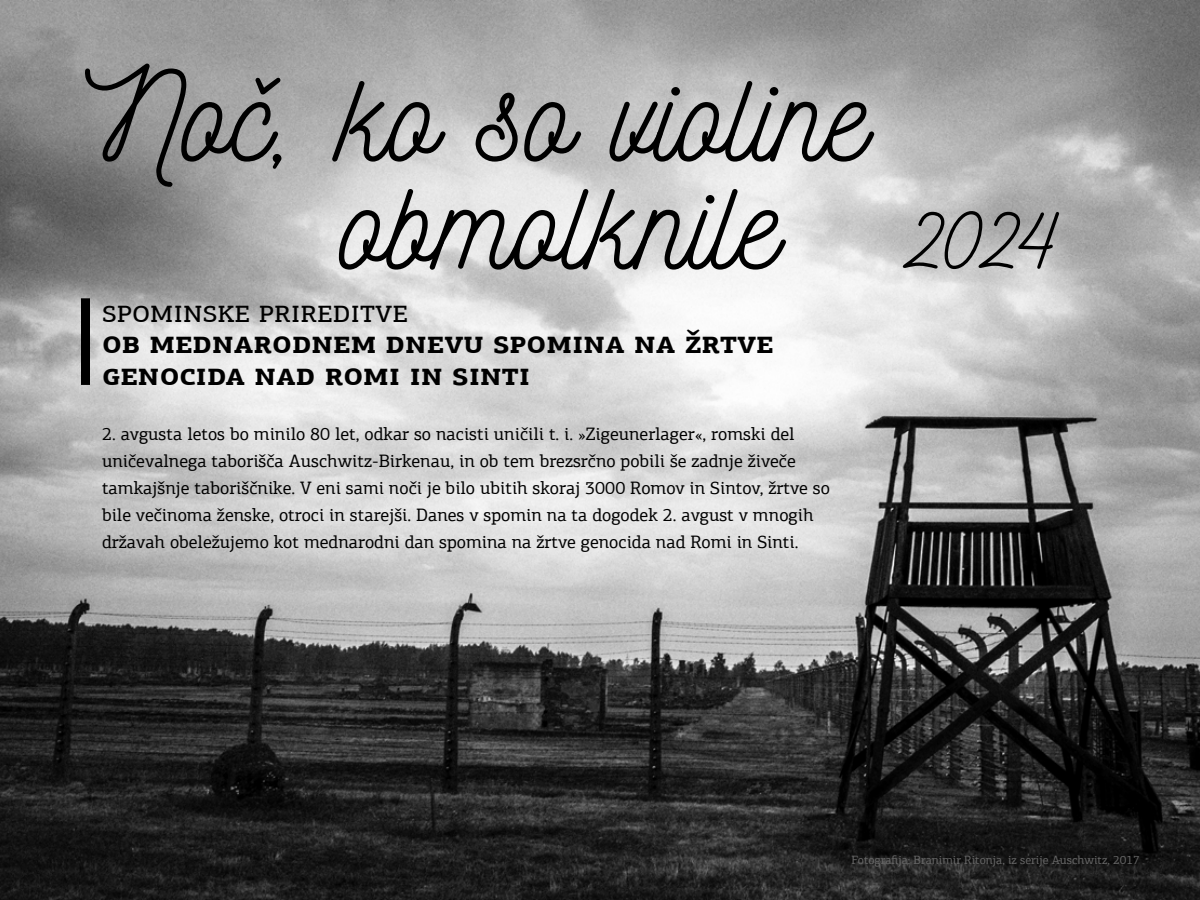
<style>
.page{position:relative;width:1200px;height:900px;background:#fff}
.page>*{position:absolute;margin:0;border:0;box-sizing:border-box;transform-origin:0 0}
.t1{font:126px/108px "Nickainley";color:#000}
.t2{font:700 31.5px/31.5px "PF Agora Slab Pro";color:#000}
.t3{font:31.5px "PF Agora Slab Pro";color:#000}
.t4{font:18px/27px "PF Agora Slab Pro";color:#000}
.t5{font:12px "PF Agora Slab Pro";color:#666}
.s1{font-size:79.5px}
</style>
<div class="page">
<img style="left:0;top:0;width:1200px;height:900px">
<div style="left:81px;top:298px;width:9px;height:87px;background:#000"></div>
<h1 class="t1" style="left:339px;top:62px;width:721px;text-indent:-254px">Noč, ko so violine obmolknile <span class="s1">2024</span></h1>
<h2 class="t3" style="left:102px;top:292px;width:307px">spominske prireditve</h2>
<h2 class="t2" style="left:102px;top:327px;width:673px">ob mednarodnem dnevu spomina na žrtve genocida nad romi in sinti</h2>
<p class="t4" style="left:102px;top:420px;width:729px">2. avgusta letos bo minilo 80 let, odkar so nacisti uničili t. i. »Zigeunerlager«, romski del uničevalnega taborišča Auschwitz-Birkenau, in ob tem brezsrčno pobili še zadnje živeče tamkajšnje taboriščnike. V eni sami noči je bilo ubitih skoraj 3000 Romov in Sintov, žrtve so bile večinoma ženske, otroci in starejši. Danes v spomin na ta dogodek 2. avgust v mnogih državah obeležujemo kot mednarodni dan spomina na žrtve genocida nad Romi in Sinti.</p>
<p class="t5" style="left:852px;top:853px;width:290px">Fotografija: Branimir Ritonja, iz serije Auschwitz, 2017</p>
</div>
